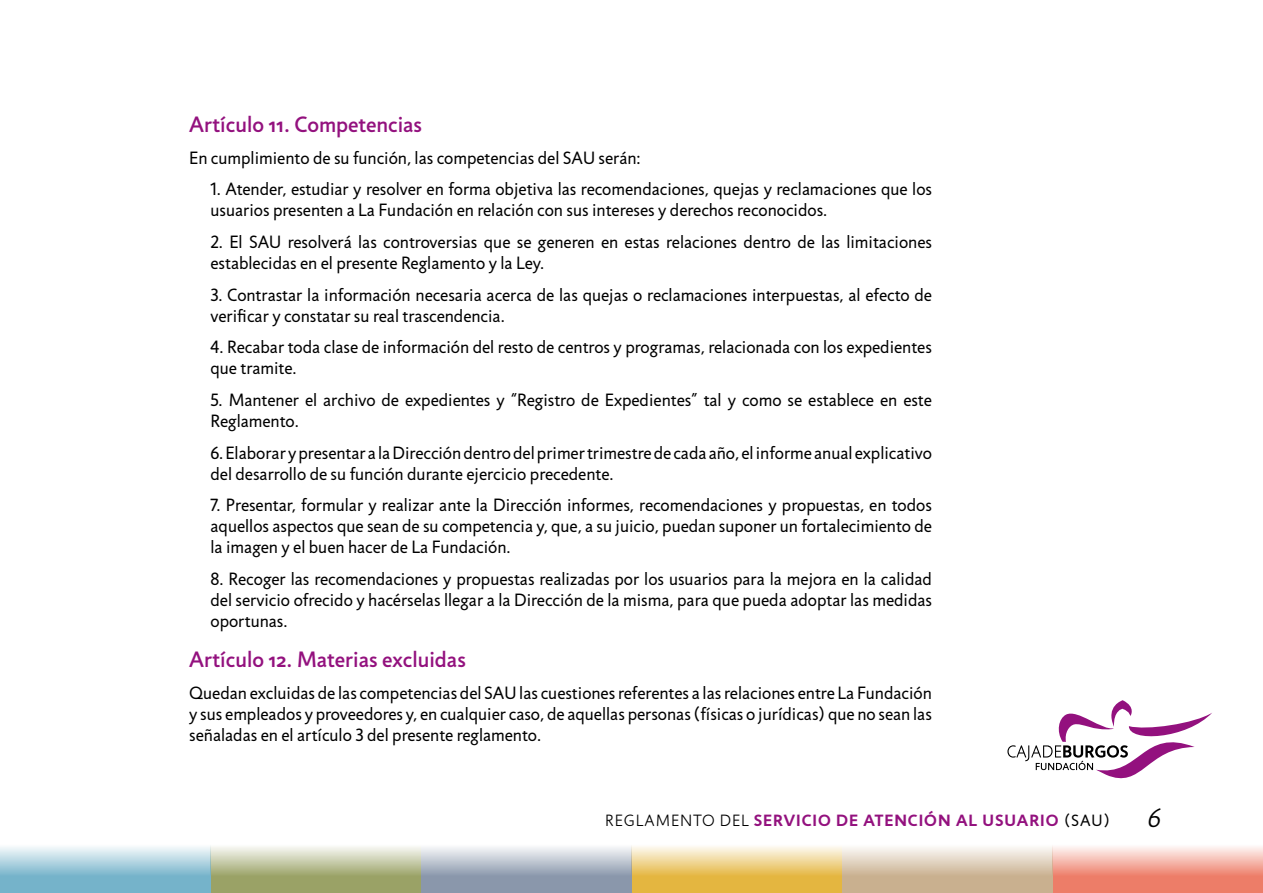
<style>
.page{position:relative;width:1263px;height:893px;background:#fff}
.page>*{position:absolute;margin:0;border:0;box-sizing:border-box;transform-origin:0 0}
.t1{font:italic 300 27px "Jigsaw";color:#000}
.t2{font:500 22.5px "Jigsaw";color:#93117e}
.t3{font:18px/21px "Jigsaw";color:#000}
.t4{font:700 16.5px "Jigsaw";letter-spacing:.06em;color:#93117e}
.s1{font-weight:300;color:#000}
.s2{font-weight:400;color:#000}
</style>
<div class="page">
<svg style="left:1052px;top:846px;width:211px;height:47px;background:#f2a496"></svg>
<svg style="left:842px;top:847px;width:210px;height:46px;background:#d8c6af"></svg>
<svg style="left:631px;top:846px;width:211px;height:47px;background:#ebcc7a"></svg>
<svg style="left:421px;top:847px;width:210px;height:46px;background:#abb5c3"></svg>
<svg style="left:210px;top:846px;width:211px;height:47px;background:#b8be95"></svg>
<svg style="left:0;top:847px;width:210px;height:46px;background:#9dc9d9"></svg>
<svg style="left:1007px;top:700px;width:205px;height:79px"></svg>
<p class="t2" style="left:189px;top:111px;width:234px">Artículo 11. Competencias</p>
<p class="t3" style="left:189px;top:147px;width:453px">En cumplimiento de su función, las competencias del SAU serán:</p>
<p class="t3" style="left:210px;top:179px;width:723px">1. Atender, estudiar y resolver en forma objetiva las recomendaciones, quejas y reclamaciones que los usuarios presenten a La Fundación en relación con sus intereses y derechos reconocidos.</p>
<p class="t3" style="left:210px;top:231px;width:723px">2. El SAU resolverá las controversias que se generen en estas relaciones dentro de las limitaciones establecidas en el presente Reglamento y la Ley.</p>
<p class="t3" style="left:210px;top:284px;width:723px">3. Contrastar la información necesaria acerca de las quejas o reclamaciones interpuestas, al efecto de verificar y constatar su real trascendencia.</p>
<p class="t3" style="left:210px;top:337px;width:723px">4. Recabar toda clase de información del resto de centros y programas, relacionada con los expedientes que tramite.</p>
<p class="t3" style="left:210px;top:389px;width:723px">5. Mantener el archivo de expedientes y “Registro de Expedientes” tal y como se establece en este<br>Reglamento.</p>
<p class="t3" style="left:210px;top:442px;width:723px">6. Elaborar y presentar a la Dirección dentro del primer trimestre de cada año, el informe anual explicativo del desarrollo de su función durante ejercicio precedente.</p>
<p class="t3" style="left:210px;top:495px;width:723px;text-align:justify">7. Presentar, formular y realizar ante la Dirección informes, recomendaciones y propuestas, en todos aquellos aspectos que sean de su competencia y, que, a su juicio, puedan suponer un fortalecimiento de la imagen y el buen hacer de La Fundación.</p>
<p class="t3" style="left:210px;top:568px;width:723px;text-align:justify">8. Recoger las recomendaciones y propuestas realizadas por los usuarios para la mejora en la calidad del servicio ofrecido y hacérselas llegar a la Dirección de la misma, para que pueda adoptar las medidas oportunas.</p>
<p class="t2" style="left:189px;top:646px;width:278px">Artículo 12. Materias excluidas</p>
<p class="t3" style="left:189px;top:682px;width:744px;text-align:justify">Quedan excluidas de las competencias del SAU las cuestiones referentes a las relaciones entre La Fundación y sus empleados y proveedores y, en cualquier caso, de aquellas personas (físicas o jurídicas) que no sean las señaladas en el artículo 3 del presente reglamento.</p>
<p class="t4" style="left:605px;top:811px;width:506px"><span class="s1">REGLAMENTO DEL</span> SERVICIO DE ATENCIÓN AL USUARIO <span class="s2">(SAU)</span></p>
<h1 class="t1" style="left:1148px;top:803px;width:15px">6</h1>
</div>
